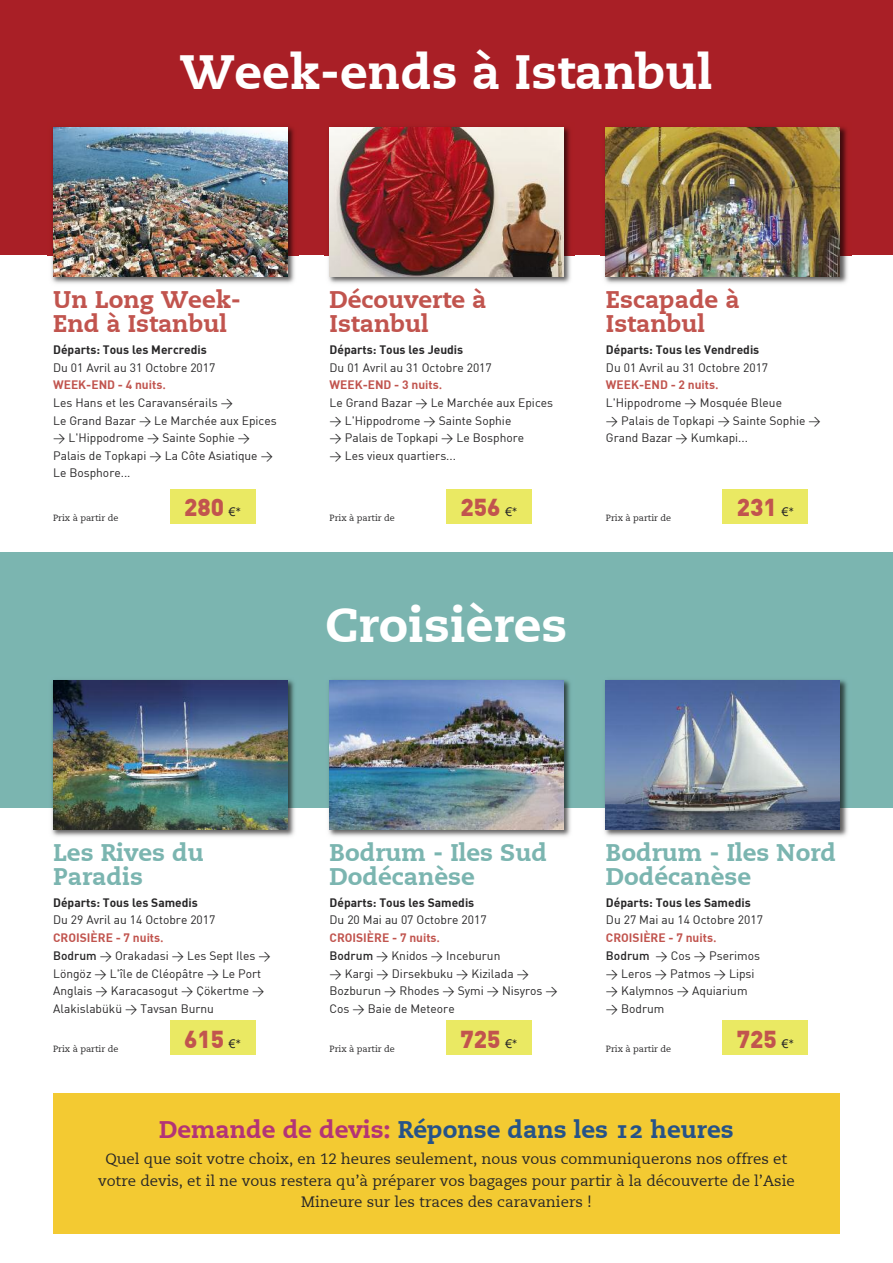
<style>
.page{position:relative;width:893px;height:1263px;background:#fff}
.page>*{position:absolute;margin:0;border:0;box-sizing:border-box;transform-origin:0 0}
.t1{font:48px "Caecilia Heavy Os F Ti";color:#fff}
.t2{font:24px/24px "Caecilia Heavy Os F Ti";color:#7bb5b0}
.t3{font:24px/24px "Caecilia Heavy Os F Ti";color:#c1544e}
.t4{font:24px "Caecilia Heavy Os F Ti";color:#265388}
.t5{font:900 24px "DI Nbek";color:#c1544e}
.t6{font:15px/21.6px "Caecilia Roman Ti";color:#272627;text-align:center}
.t7{font:12px/17.4px "DIN Bek";color:#272627}
.t8{font:12px "DINBEK Bold";color:#272627}
.t9{font:12px "DINBEK Bold";color:#c1544e}
.t10{font:9px "Caecilia Roman Ti";color:#272627}
.s1{font-family:"Caecilia Bold Ti"}
.s2{font-family:"Arial";font-weight:400;font-size:12px;color:#272627}
.s3{font-family:"DIN Bek";font-weight:400;font-size:12px;color:#272627}
.s4{font-family:"DI Nbek";font-weight:500}
.s5{color:#b33476}
</style>
<div class="page">
<div style="left:0;top:0;width:893px;height:255px;background:#a91f26"></div>
<img style="left:324px;top:127px;width:251px;height:157px">
<img style="left:330px;top:128px;width:233px;height:148px">
<img style="left:48px;top:127px;width:250px;height:157px">
<img style="left:53px;top:128px;width:234px;height:148px">
<div style="left:170px;top:489px;width:85px;height:34px;background:#eae963"></div>
<div style="left:446px;top:489px;width:85px;height:34px;background:#eae963"></div>
<div style="left:723px;top:489px;width:85px;height:34px;background:#eae963"></div>
<img style="left:601px;top:127px;width:250px;height:157px">
<img style="left:606px;top:128px;width:234px;height:148px">
<div style="left:53px;top:1093px;width:787px;height:140px;background:#f3ca32"></div>
<div style="left:0;top:553px;width:893px;height:255px;background:#7bb5b0"></div>
<img style="left:328px;top:680px;width:243px;height:157px">
<img style="left:330px;top:680px;width:233px;height:149px">
<div style="left:446px;top:1020px;width:85px;height:34px;background:#eae963"></div>
<img style="left:51px;top:680px;width:244px;height:157px">
<img style="left:53px;top:680px;width:234px;height:149px">
<div style="left:170px;top:1020px;width:85px;height:34px;background:#eae963"></div>
<img style="left:604px;top:680px;width:244px;height:157px">
<img style="left:606px;top:680px;width:234px;height:149px">
<div style="left:723px;top:1020px;width:85px;height:34px;background:#eae963"></div>
<h1 class="t1" style="left:180px;top:43px;width:534px">Week-ends à Istanbul</h1>
<h2 class="t3" style="left:330px;top:288px;width:158px">Découverte à<br>Istanbul</h2>
<p class="t8" style="left:330px;top:342px;width:135px">Départs: Tous les Jeudis</p>
<p class="t7" style="left:330px;top:358px;width:164px">Du 01 Avril au 31 Octobre 2017</p>
<p class="t9" style="left:330px;top:377px;width:114px">WEEK-END - 3 nuits<span class="s1">.</span></p>
<p class="t7" style="left:330px;top:394px;width:225px">Le Grand Bazar &gt; Le Marchée aux Epices &gt; L'Hippodrome &gt; Sainte Sophie<br>&gt; Palais de Topkapi &gt; Le Bosphore<br>&gt; Les vieux quartiers...</p>
<h2 class="t5" style="left:460px;top:491px;width:59px">256 <span class="s2">€</span><span class="s3">*</span></h2>
<h2 class="t3" style="left:606px;top:288px;width:135px">Escapade à<br>Istanbul</h2>
<p class="t8" style="left:606px;top:342px;width:155px">Départs: Tous les Vendredis</p>
<p class="t7" style="left:606px;top:358px;width:164px">Du 01 Avril au 31 Octobre 2017</p>
<p class="t9" style="left:606px;top:377px;width:114px">WEEK-END - 2 nuits<span class="s1">.</span></p>
<p class="t7" style="left:606px;top:394px;width:216px">L'Hippodrome &gt; Mosquée Bleue<br>&gt; Palais de Topkapi &gt; Sainte Sophie &gt;<br>Grand Bazar &gt; Kumkapi...</p>
<h2 class="t3" style="left:53px;top:288px;width:190px">Un Long Week-<br>End à Istanbul</h2>
<p class="t8" style="left:53px;top:342px;width:155px">Départs: Tous les Mercredis</p>
<p class="t7" style="left:53px;top:358px;width:164px">Du 01 Avril au 31 Octobre 2017</p>
<p class="t9" style="left:53px;top:377px;width:114px">WEEK-END - 4 nuits<span class="s1">.</span></p>
<p class="t7" style="left:53px;top:394px;width:225px">Les Hans et les Caravansérails &gt;<br>Le Grand Bazar &gt; Le Marchée aux Epices &gt; L'Hippodrome &gt; Sainte Sophie &gt;<br>Palais de Topkapi &gt; La Côte Asiatique &gt;<br>Le Bosphore...</p>
<h2 class="t5" style="left:184px;top:491px;width:59px">280 <span class="s2">€</span><span class="s3">*</span></h2>
<h2 class="t5" style="left:737px;top:491px;width:59px">231 <span class="s2">€</span><span class="s3">*</span></h2>
<p class="t10" style="left:53px;top:512px;width:67px">Prix à partir de</p>
<p class="t10" style="left:330px;top:512px;width:67px">Prix à partir de</p>
<p class="t10" style="left:606px;top:512px;width:67px">Prix à partir de</p>
<h1 class="t1" style="left:326px;top:595px;width:243px">Croisières</h1>
<h2 class="t2" style="left:53px;top:841px;width:152px">Les Rives du<br>Paradis</h2>
<p class="t8" style="left:53px;top:895px;width:146px">Départs: Tous les Samedis</p>
<p class="t7" style="left:53px;top:911px;width:164px">Du 29 Avril au 14 Octobre 2017</p>
<p class="t9" style="left:53px;top:930px;width:112px">CROISIÈRE - 7 nuits<span class="s1">.</span></p>
<p class="t7" style="left:53px;top:947px;width:219px"><span class="s4">Bodrum</span> &gt; Orakadasi &gt; Les Sept Iles &gt; Löngöz &gt; L'île de Cléopâtre &gt; Le Port Anglais &gt; Karacasogut &gt; Çökertme &gt; Alakislabükü &gt; Tavsan Burnu</p>
<h2 class="t2" style="left:330px;top:841px;width:219px">Bodrum - Iles Sud<br>Dodécanèse</h2>
<p class="t8" style="left:330px;top:895px;width:146px">Départs: Tous les Samedis</p>
<p class="t7" style="left:330px;top:911px;width:159px">Du 20 Mai au 07 Octobre 2017</p>
<p class="t9" style="left:330px;top:930px;width:112px">CROISIÈRE - 7 nuits<span class="s1">.</span></p>
<p class="t7" style="left:330px;top:947px;width:230px"><span class="s4">Bodrum</span> &gt; Knidos &gt; Inceburun<br>&gt; Kargi &gt; Dirsekbuku &gt; Kizilada &gt;<br>Bozburun &gt; Rhodes &gt; Symi &gt; Nisyros &gt;<br>Cos &gt; Baie de Meteore</p>
<h2 class="t2" style="left:606px;top:841px;width:232px">Bodrum - Iles Nord<br>Dodécanèse</h2>
<p class="t8" style="left:606px;top:895px;width:146px">Départs: Tous les Samedis</p>
<p class="t7" style="left:606px;top:911px;width:159px">Du 27 Mai au 14 Octobre 2017</p>
<p class="t9" style="left:606px;top:930px;width:112px">CROISIÈRE - 7 nuits<span class="s1">.</span></p>
<p class="t7" style="left:606px;top:947px;width:156px"><span class="s4">Bodrum</span> &gt; Cos &gt; Pserimos &gt; Leros &gt; Patmos &gt; Lipsi &gt; Kalymnos &gt; Aquiarium &gt; Bodrum</p>
<h2 class="t5" style="left:184px;top:1023px;width:59px">615 <span class="s2">€</span><span class="s3">*</span></h2>
<h2 class="t5" style="left:460px;top:1023px;width:59px">725 <span class="s2">€</span><span class="s3">*</span></h2>
<h2 class="t5" style="left:737px;top:1023px;width:59px">725 <span class="s2">€</span><span class="s3">*</span></h2>
<p class="t10" style="left:53px;top:1044px;width:67px">Prix à partir de</p>
<p class="t10" style="left:330px;top:1044px;width:67px">Prix à partir de</p>
<p class="t10" style="left:606px;top:1044px;width:67px">Prix à partir de</p>
<h2 class="t4" style="left:159px;top:1114px;width:576px"><span class="s5">Demande de devis:</span> Réponse dans les 12 heures</h2>
<p class="t6" style="left:98px;top:1149px;width:698px">Quel que soit votre choix, en 12 heures seulement, nous vous communiquerons nos offres et votre devis, et il ne vous restera qu’à préparer vos bagages pour partir à la découverte de l’Asie<br>Mineure sur les traces des caravaniers !</p>
</div>
